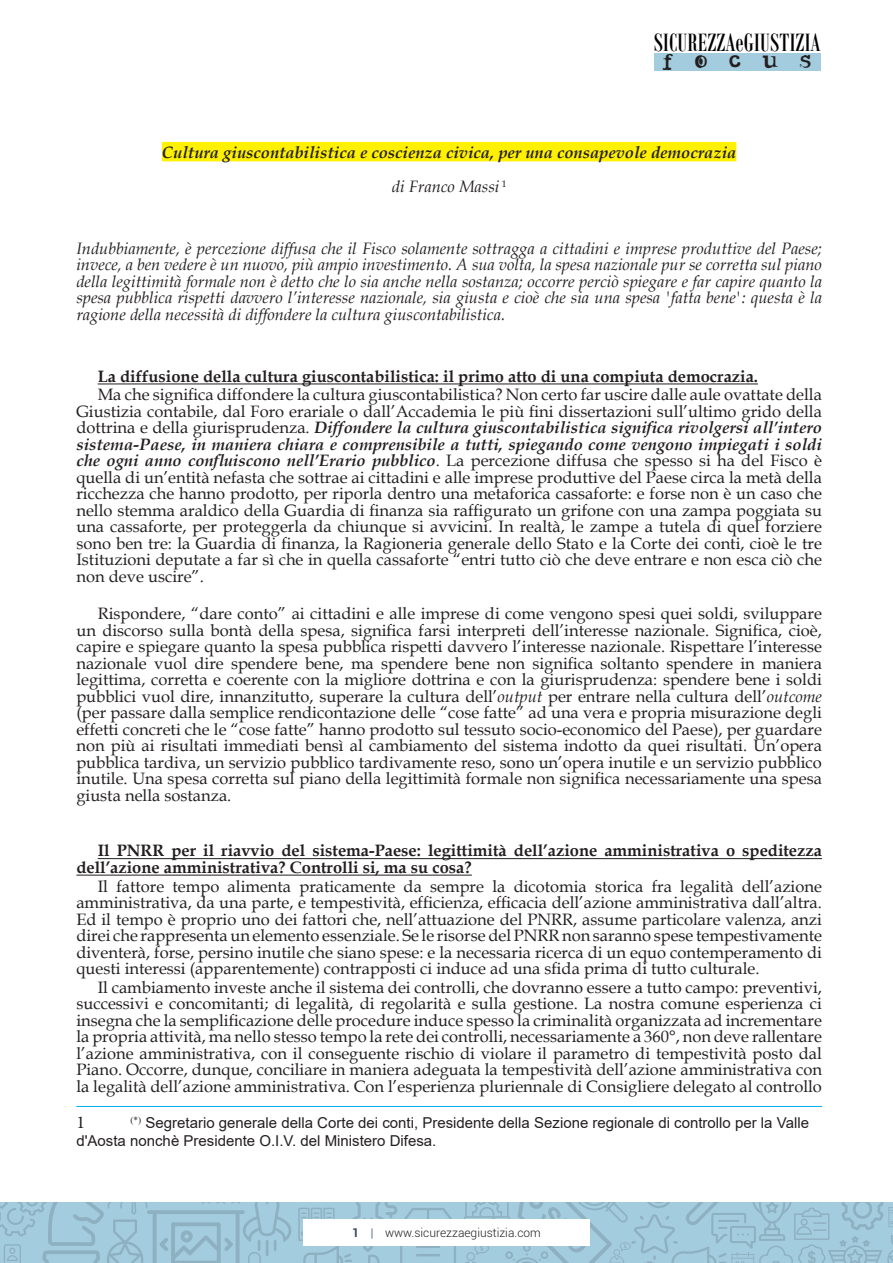
<style>
.page{position:relative;width:893px;height:1263px;background:#fff}
.page>*{position:absolute;margin:0;border:0;box-sizing:border-box;transform-origin:0 0}
.t1{font:27px "Bodoni MT Condensed";letter-spacing:.01em;color:#000}
.t2{font:18px "Noir Filled";letter-spacing:1.13em;color:#231f20}
.t3{font:18px "Minion Pro";color:#231f20}
.TESTO_DOCUMENTAZIONE{font:16.5px/16.5px "Book Antiqua";color:#231f20;text-align:justify}
.AUTORE{font:italic 16.5px/16.5px "Book Antiqua";color:#231f20;text-align:justify}
.TESTO_DOCUMENTAZIONE-2{font:700 16.5px/16.5px "Book Antiqua";color:#231f20}
.t4{font:italic 700 16.5px "Book Antiqua";color:#231f20}
.t5{font:15px/18px "Arial";color:#231f20}
.t6{font:300 12px "Roboto";color:#231f20}
.s1{font-weight:700;font-style:italic}
.s2{font-style:italic}
.s3{font-weight:700;color:#364966}
.s4{color:#364966}
</style>
<div class="page">
<svg style="left:0;top:1202px;width:893px;height:61px;background:#9fc6d8"></svg>
<div style="left:303px;top:1219px;width:287px;height:26px;background:#fff"></div>
<div style="left:654px;top:53px;width:167px;height:18px;background:#a4ccdf"></div>
<div style="left:162px;top:142px;width:574px;height:19px;background:#fff101"></div>
<hr style="left:98px;top:383px;width:660px;height:1px;background:#231f20">
<hr style="left:98px;top:858px;width:724px;height:1px;background:#231f20">
<hr style="left:76px;top:875px;width:396px;height:1px;background:#231f20">
<hr style="left:76px;top:1106px;width:746px;height:1px;background:#00aeef">
<h1 class="t1" style="left:654px;top:26px;width:168px">SICUREZZAeGIUSTIZIA</h1>
<p class="t2" style="left:662px;top:48px;width:151px">FOCUS</p>
<p class="t4" style="left:162px;top:141px;width:576px">Cultura giuscontabilistica e coscienza civica, per una consapevole democrazia</p>
<p class="AUTORE" style="left:392px;top:178px;width:116px">di Franco Massi <sup>1</sup></p>
<p class="AUTORE" style="left:76px;top:239px;width:747px">Indubbiamente, è percezione diffusa che il Fisco solamente sottragga a cittadini e imprese produttive del Paese; invece, a ben vedere è un nuovo, più ampio investimento. A sua volta, la spesa nazionale pur se corretta sul piano della legittimità formale non è detto che lo sia anche nella sostanza; occorre perciò spiegare e far capire quanto la spesa pubblica rispetti davvero l’interesse nazionale, sia giusta e cioè che sia una spesa 'fatta bene': questa è la ragione della necessità di diffondere la cultura giuscontabilistica.</p>
<p class="TESTO_DOCUMENTAZIONE-2" style="left:98px;top:368px;width:662px">La diffusione della cultura giuscontabilistica: il primo atto di una compiuta democrazia.</p>
<p class="TESTO_DOCUMENTAZIONE" style="left:76px;top:386px;width:747px;text-indent:21px">Ma che significa diffondere la cultura giuscontabilistica? Non certo far uscire dalle aule ovattate della Giustizia contabile, dal Foro erariale o dall’Accademia le più fini dissertazioni sull’ultimo grido della dottrina e della giurisprudenza. <span class="s1">Diffondere la cultura giuscontabilistica significa rivolgersi all’intero sistema-Paese, in maniera chiara e comprensibile a tutti, spiegando come vengono impiegati i soldi che ogni anno confluiscono nell’Erario pubblico</span>. La percezione diffusa che spesso si ha del Fisco è quella di un’entità nefasta che sottrae ai cittadini e alle imprese produttive del Paese circa la metà della ricchezza che hanno prodotto, per riporla dentro una metaforica cassaforte: e forse non è un caso che nello stemma araldico della Guardia di finanza sia raffigurato un grifone con una zampa poggiata su una cassaforte, per proteggerla da chiunque si avvicini. In realtà, le zampe a tutela di quel forziere sono ben tre: la Guardia di finanza, la Ragioneria generale dello Stato e la Corte dei conti, cioè le tre Istituzioni deputate a far sì che in quella cassaforte “entri tutto ciò che deve entrare e non esca ciò che non deve uscire”.</p>
<p class="TESTO_DOCUMENTAZIONE" style="left:76px;top:605px;width:747px;text-indent:21px">Rispondere, “dare conto” ai cittadini e alle imprese di come vengono spesi quei soldi, sviluppare un discorso sulla bontà della spesa, significa farsi interpreti dell’interesse nazionale. Significa, cioè, capire e spiegare quanto la spesa pubblica rispetti davvero l’interesse nazionale. Rispettare l’interesse nazionale vuol dire spendere bene, ma spendere bene non significa soltanto spendere in maniera legittima, corretta e coerente con la migliore dottrina e con la giurisprudenza: spendere bene i soldi pubblici vuol dire, innanzitutto, superare la cultura dell’<span class="s2">output</span> per entrare nella cultura dell’<span class="s2">outcome </span>(per passare dalla semplice rendicontazione delle “cose fatte” ad una vera e propria misurazione degli effetti concreti che le “cose fatte” hanno prodotto sul tessuto socio-economico del Paese), per guardare non più ai risultati immediati bensì al cambiamento del sistema indotto da quei risultati. Un’opera pubblica tardiva, un servizio pubblico tardivamente reso, sono un’opera inutile e un servizio pubblico inutile. Una spesa corretta sul piano della legittimità formale non significa necessariamente una spesa giusta nella sostanza.</p>
<p class="TESTO_DOCUMENTAZIONE-2" style="left:76px;top:842px;width:747px;text-indent:21px">Il PNRR per il riavvio del sistema-Paese: legittimità dell’azione amministrativa o speditezza dell’azione amministrativa? Controlli si, ma su cosa?</p>
<p class="TESTO_DOCUMENTAZIONE" style="left:76px;top:877px;width:747px;text-indent:21px">Il fattore tempo alimenta praticamente da sempre la dicotomia storica fra legalità dell’azione amministrativa, da una parte, e tempestività, efficienza, efficacia dell’azione amministrativa dall’altra.<br>Ed il tempo è proprio uno dei fattori che, nell’attuazione del PNRR, assume particolare valenza, anzi direi che rappresenta un elemento essenziale. Se le risorse del PNRR non saranno spese tempestivamente diventerà, forse, persino inutile che siano spese: e la necessaria ricerca di un equo contemperamento di questi interessi (apparentemente) contrapposti ci induce ad una sfida prima di tutto culturale.</p>
<p class="TESTO_DOCUMENTAZIONE" style="left:76px;top:978px;width:747px;text-indent:21px">Il cambiamento investe anche il sistema dei controlli, che dovranno essere a tutto campo: preventivi, successivi e concomitanti; di legalità, di regolarità e sulla gestione. La nostra comune esperienza ci insegna che la semplificazione delle procedure induce spesso la criminalità organizzata ad incrementare la propria attività, ma nello stesso tempo la rete dei controlli, necessariamente a 360°, non deve rallentare l’azione amministrativa, con il conseguente rischio di violare il parametro di tempestività posto dal Piano. Occorre, dunque, conciliare in maniera adeguata la tempestività dell’azione amministrativa con la legalità dell’azione amministrativa. Con l’esperienza pluriennale di Consigliere delegato al controllo</p>
<p class="t3" style="left:76px;top:1111px;width:10px">1</p>
<p class="t5" style="left:76px;top:1114px;width:734px;text-indent:54px"><sup>(*)</sup> Segretario generale della Corte dei conti, Presidente della Sezione regionale di controllo per la Valle d'Aosta nonchè Presidente O.I.V. del Ministero Difesa.</p>
<p class="t6" style="left:352px;top:1224px;width:190px"><span class="s3">1</span> <span class="s4">|</span> www.sicurezzaegiustizia.com</p>
</div>
